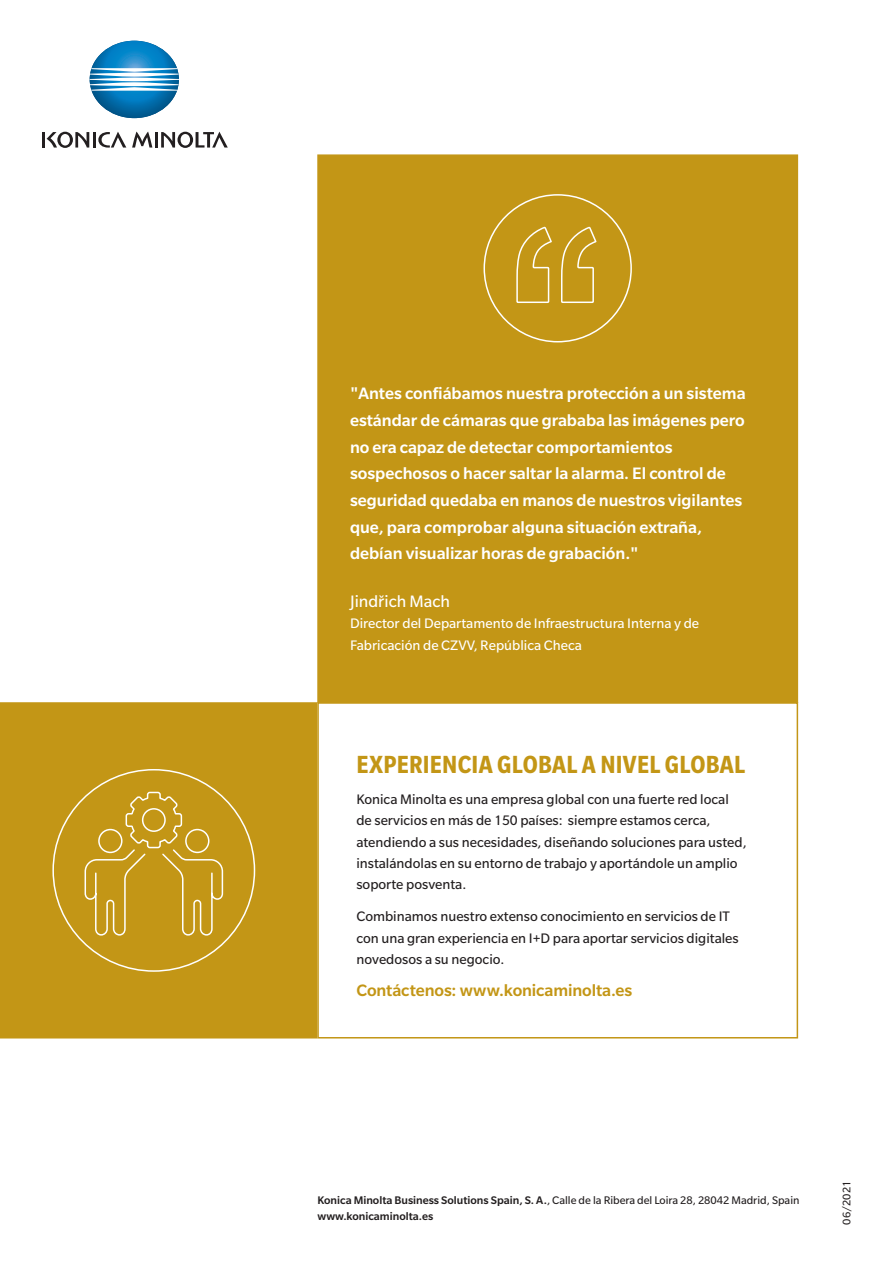
<style>
.page{position:relative;width:893px;height:1263px;background:#fff}
.page>*{position:absolute;margin:0;border:0;box-sizing:border-box;transform-origin:0 0}
.Brochure_Subhead_Bol{font:700 condensed 27px "Slate Pro";letter-spacing:.01em;color:#c39616}
.Brochure_Intro_Med_1{font:500 18px/26.7px "Slate Pro";color:#fff}
.Brochure_Copyhead_Me{font:500 18px "Slate Pro";letter-spacing:-.005em;color:#c39616}
.Brochure_Copy_Reg_10{font:18px "Slate Pro";color:#fff}
.Brochure_Copy_Reg_10-2{font:15px/21.3px "Slate Pro";color:#231f20}
.Brochure_Copy_Reg_10-3{font:15px/21.3px "Slate Pro";color:#fff}
.Brochure_Address_Reg{font:12px "Slate Pro";color:#231f20}
.Brochure_Address_Reg-2{font:500 12px "Slate Pro";color:#231f20}
.s1{font-weight:500}
</style>
<div class="page">
<svg style="left:90px;top:41px;width:89px;height:77px"></svg>
<hr style="left:93px;top:132px;width:3px;height:16px;background:#231f20">
<hr style="left:155px;top:132px;width:3px;height:16px;background:#231f20">
<svg style="left:98px;top:132px;width:28px;height:16px"></svg>
<svg style="left:43px;top:132px;width:46px;height:16px"></svg>
<svg style="left:161px;top:132px;width:67px;height:16px"></svg>
<svg style="left:132px;top:132px;width:20px;height:16px"></svg>
<div style="left:0;top:702px;width:317px;height:336px;background:#c39616"></div>
<div style="left:317px;top:702px;width:481px;height:336px;border:2px solid #c39616"></div>
<div style="left:317px;top:154px;width:481px;height:549px;background:#c39616;border:2px solid #c39616"></div>
<svg style="left:84px;top:791px;width:140px;height:145px;background:#c79d27"></svg>
<svg style="left:516px;top:227px;width:82px;height:116px"></svg>
<p class="Brochure_Intro_Med_1" style="left:350px;top:380px;width:397px">"Antes confiábamos nuestra protección a un sistema estándar de cámaras que grababa las imágenes pero no era capaz de detectar comportamientos sospechosos o hacer saltar la alarma. El control de seguridad quedaba en manos de nuestros vigilantes que, para comprobar alguna situación extraña, debían visualizar horas de grabación."</p>
<p class="Brochure_Copy_Reg_10" style="left:350px;top:592px;width:102px">Jindřich Mach</p>
<p class="Brochure_Copy_Reg_10-3" style="left:350px;top:613px;width:351px">Director del Departamento de Infraestructura Interna y de<br>Fabricación de CZVV, República Checa</p>
<p class="Brochure_Subhead_Bol" style="left:357px;top:750px;width:390px">EXPERIENCIA GLOBAL A NIVEL GLOBAL</p>
<p class="Brochure_Copy_Reg_10-2" style="left:356px;top:789px;width:392px">Konica Minolta es una empresa global con una fuerte red local de servicios en más de 150 países: siempre estamos cerca, atendiendo a sus necesidades, diseñando soluciones para usted, instalándolas en su entorno de trabajo y aportándole un amplio soporte posventa.</p>
<p class="Brochure_Copy_Reg_10-2" style="left:356px;top:906px;width:384px">Combinamos nuestro extenso conocimiento en servicios de IT con una gran experiencia en I+D para aportar servicios digitales novedosos a su negocio.</p>
<p class="Brochure_Copyhead_Me" style="left:356px;top:980px;width:278px">Contáctenos: www.konicaminolta.es</p>
<p class="Brochure_Address_Reg" style="left:317px;top:1193px;width:483px"><span class="s1">Konica Minolta Business Solutions Spain, S. A.</span>, Calle de la Ribera del Loira 28, 28042 Madrid, Spain</p>
<p class="Brochure_Address_Reg-2" style="left:317px;top:1209px;width:117px">www.konicaminolta.es</p>
<p class="Brochure_Address_Reg" style="left:840px;top:1225px;width:45px;rotate:-90deg">06/2021</p>
</div>
